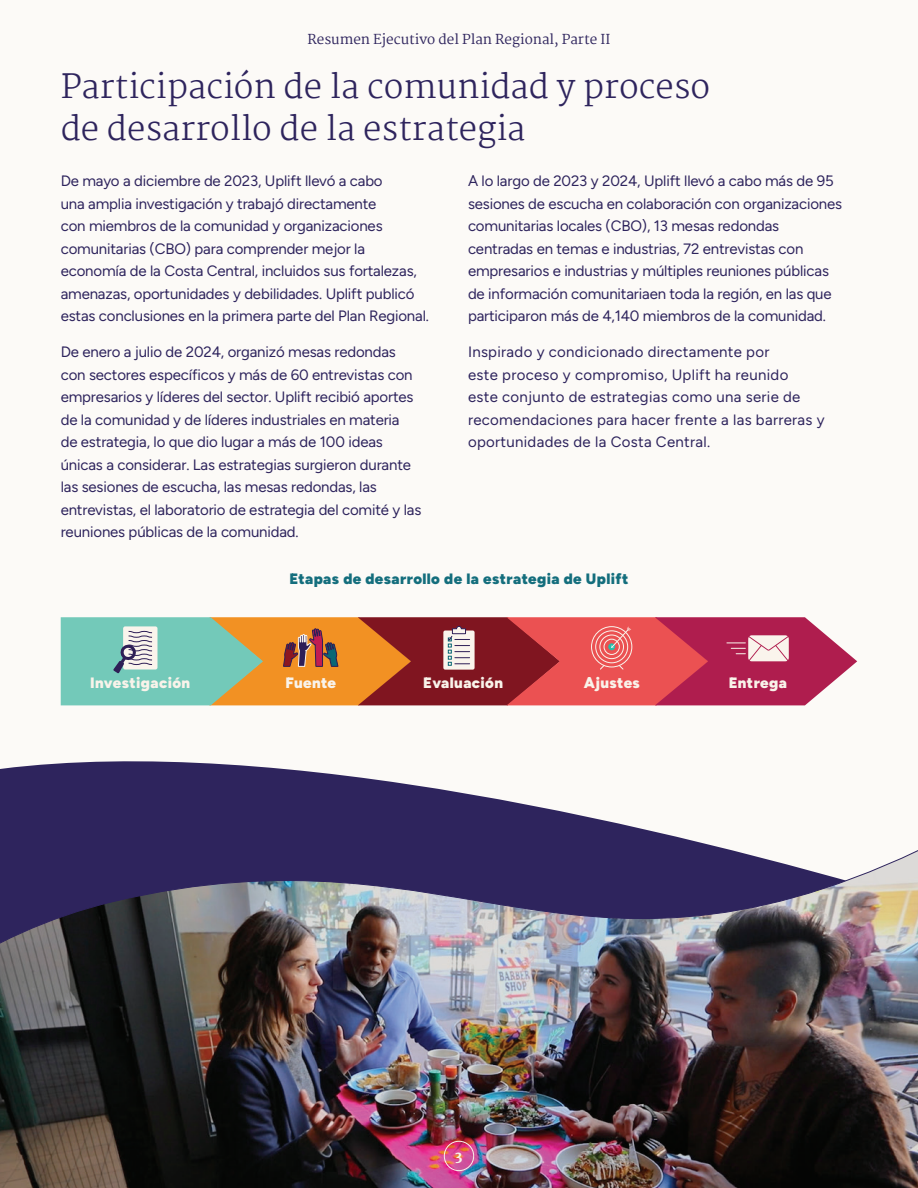
<style>
.page{position:relative;width:918px;height:1188px;background:#fcfaf7}
.page>*{position:absolute;margin:0;border:0;box-sizing:border-box;transform-origin:0 0}
.t1{font:300 33px/42px "Martel";color:#2e245d}
.t2{font:15px/22.5px "Figtree";letter-spacing:-.01em;color:#2e245d}
.t3{font:15px/22.5px "Figtree";letter-spacing:.02em;color:#2e245d}
.t4{font:900 15px "Figtree";letter-spacing:.025em;color:#f9f3ea}
.t5{font:900 15px "Figtree";letter-spacing:.025em;color:#146e7d}
.t6{font:13.5px "Martel";color:#2e245d}
.t7{font:800 13.5px "Martel";color:#f9f3ea}
</style>
<div class="page">
<svg style="left:61px;top:617px;width:796px;height:88px;background:#b56e63"></svg>
<svg style="left:0;top:761px;width:588px;height:56px;fill:#2e245d"></svg>
<img style="left:0;top:817px;width:918px;height:371px">
<div style="left:444px;top:1141px;width:30px;height:30px;border:1px solid #f9f3ea;border-radius:50%"></div>
<p class="t6" style="left:307px;top:33px;width:305px">Resumen Ejecutivo del Plan Regional, Parte II</p>
<h1 class="t1" style="left:61px;top:66px;width:651px">Participación de la comunidad y proceso de desarrollo de la estrategia</h1>
<p class="t2" style="left:61px;top:170px;width:370px">De mayo a diciembre de 2023, Uplift llevó a cabo<br>una amplia investigación y trabajó directamente<br>con miembros de la comunidad y organizaciones comunitarias (CBO) para comprender mejor la economía de la Costa Central, incluidos sus fortalezas, amenazas, oportunidades y debilidades. Uplift publicó estas conclusiones en la primera parte del Plan Regional.</p>
<p class="t2" style="left:61px;top:341px;width:362px">De enero a julio de 2024, organizó mesas redondas con sectores específicos y más de 60 entrevistas con empresarios y líderes del sector. Uplift recibió aportes de la comunidad y de líderes industriales en materia<br>de estrategia, lo que dio lugar a más de 100 ideas únicas a considerar. Las estrategias surgieron durante las sesiones de escucha, las mesas redondas, las entrevistas, el laboratorio de estrategia del comité y las reuniones públicas de la comunidad.</p>
<p class="t2" style="left:468px;top:170px;width:376px">A lo largo de 2023 y 2024, Uplift llevó a cabo más de 95 sesiones de escucha en colaboración con organizaciones comunitarias locales (CBO), 13 mesas redondas centradas en temas e industrias, 72 entrevistas con empresarios e industrias y múltiples reuniones públicas de información comunitariaen toda la región, en las que participaron más de 4,140 miembros de la comunidad.</p>
<p class="t3" style="left:468px;top:341px;width:358px">Inspirado y condicionado directamente por<br>este proceso y compromiso, Uplift ha reunido<br>este conjunto de estrategias como una serie de recomendaciones para hacer frente a las barreras y oportunidades de la Costa Central.</p>
<p class="t5" style="left:289px;top:573px;width:341px">Etapas de desarrollo de la estrategia de Uplift</p>
<p class="t4" style="left:90px;top:676px;width:101px">Investigación</p>
<p class="t4" style="left:285px;top:676px;width:52px">Fuente</p>
<p class="t4" style="left:423px;top:676px;width:81px">Evaluación</p>
<p class="t4" style="left:584px;top:676px;width:58px">Ajustes</p>
<p class="t4" style="left:729px;top:676px;width:60px">Entrega</p>
<p class="t7" style="left:455px;top:1151px;width:9px">3</p>
</div>
